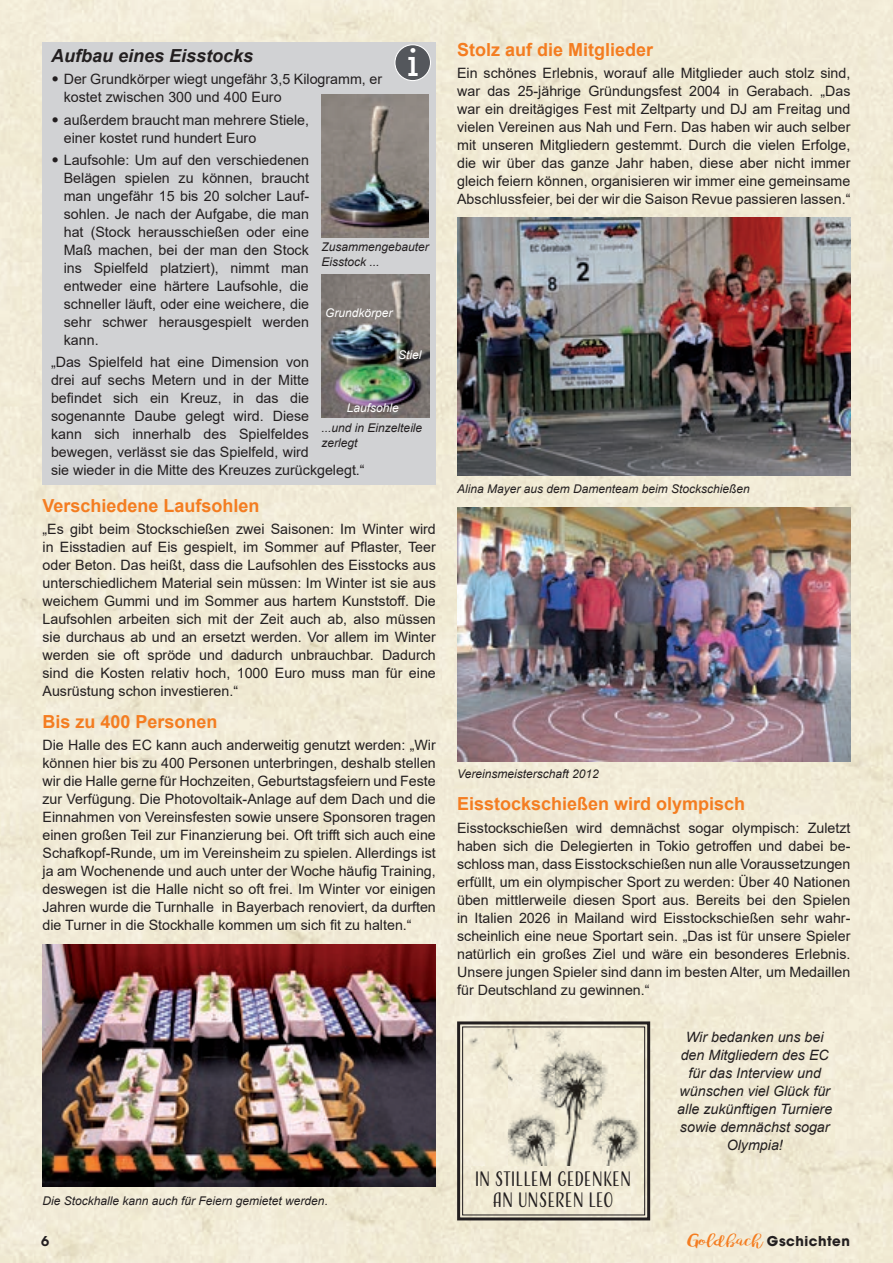
<style>
.page{position:relative;width:893px;height:1263px;background:#fff}
.page>*{position:absolute;margin:0;border:0;box-sizing:border-box;transform-origin:0 0}
.t1{font:38.1px "Arvo";color:#fff}
.t2{font:19.5px/21px "Adorn S Condensed Sans";letter-spacing:-.005em;color:#231f20;text-align:center}
.t3{font:700 18px "Arial";color:#f47d21}
.t4{font:italic 700 18px "Arial";color:#231f20}
.t5{font:14.25px/18px "Arial";color:#231f20;text-align:justify}
.t6{font:italic 14.25px/18px "Arial";color:#231f20;text-align:center}
.t7{font:700 13.5px "ITC Avant Garde Std";letter-spacing:.04em;color:#231f20}
.t8{font:600 13.5px "ITC Avant Garde Std";color:#231f20}
.t9{font:italic 12px/15px "Arial";color:#231f20}
.t10{font:italic 12px "Arial";color:#fff}
.s1{font-family:"Calibri";font-size:16.5px}
.s2{font-family:"bromello";font-weight:400;font-size:15px;color:#f47d21}
</style>
<div class="page">
<div style="left:0;top:0;width:788px;height:788px;background:#f1ebd6"></div>
<div style="left:788px;top:0;width:105px;height:1263px;background:#f1ebd5"></div>
<div style="left:0;top:788px;width:472px;height:475px;background:#f1ebd7"></div>
<div style="left:43px;top:43px;width:393px;height:442px;background:#d1d2d4"></div>
<div style="left:395px;top:45px;width:35px;height:36px;background:#54575c;border-radius:50%"></div>
<div style="left:394px;top:44px;width:37px;height:37px;border:1px solid #fff;border-radius:50%"></div>
<img style="left:43px;top:944px;width:393px;height:242px">
<img style="left:457px;top:218px;width:394px;height:258px">
<img style="left:457px;top:507px;width:393px;height:255px">
<img style="left:322px;top:94px;width:107px;height:143px">
<svg style="left:456px;top:1020px;width:196px;height:202px;background:#d7d2c0"></svg>
<div style="left:462px;top:1026px;width:183px;height:189px;border:1px solid #231f20"></div>
<img style="left:322px;top:274px;width:107px;height:144px">
<h1 class="t1" style="left:407px;top:40px;width:14px">i</h1>
<p class="t4" style="left:51px;top:44px;width:204px">Aufbau eines Eisstocks</p>
<p class="t5" style="left:64px;top:70px;width:320px;text-indent:-13px"><span class="s1">•</span> Der Grundkörper wiegt ungefähr 3,5 Kilogramm, er kostet zwischen 300 und 400 Euro</p>
<p class="t5" style="left:64px;top:110px;width:247px;text-indent:-13px"><span class="s1">•</span> außerdem braucht man mehrere Stiele, einer kostet rund hundert Euro</p>
<p class="t5" style="left:64px;top:151px;width:247px;text-indent:-13px"><span class="s1">•</span> Laufsohle: Um auf den verschiedenen Belägen spielen zu können, braucht man ungefähr 15 bis 20 solcher Lauf&shy;sohlen. Je nach der Aufgabe, die man hat (Stock herausschießen oder eine Maß machen, bei der man den Stock ins Spielfeld platziert), nimmt man entweder eine härtere Laufsohle, die schneller läuft, oder eine weichere, die sehr schwer herausgespielt werden kann.</p>
<p class="t5" style="left:51px;top:353px;width:315px;text-align:left">„Das Spielfeld hat eine Dimension von<br>drei auf sechs Metern und in der Mitte<br>befindet sich ein Kreuz, in das die sogenannte Daube gelegt wird. Diese<br>kann sich innerhalb des Spielfeldes bewegen, verlässt sie das Spielfeld, wird<br>sie wieder in die Mitte des Kreuzes zurückgelegt.“</p>
<p class="t3" style="left:43px;top:493px;width:219px">Verschiedene Laufsohlen</p>
<p class="t5" style="left:43px;top:520px;width:395px">„Es gibt beim Stockschießen zwei Saisonen: Im Winter wird in Eisstadien auf Eis gespielt, im Sommer auf Pflaster, Teer oder Beton. Das heißt, dass die Laufsohlen des Eisstocks aus unterschiedlichem Material sein müssen: Im Winter ist sie aus weichem Gummi und im Sommer aus hartem Kunststoff. Die Laufsohlen arbeiten sich mit der Zeit auch ab, also müssen sie durchaus ab und an ersetzt werden. Vor allem im Winter werden sie oft spröde und dadurch unbrauchbar . Dadurch sind die Kosten relativ hoch, 1000 Euro muss man für eine Ausrüstung schon investieren.“</p>
<p class="t3" style="left:43px;top:709px;width:177px">Bis zu 400 Personen</p>
<p class="t5" style="left:43px;top:736px;width:395px">Die Halle des EC kann auch anderweitig genutzt werden: „Wir können hier bis zu 400 Personen unterbringen, deshalb stellen wir die Halle gerne für Hochzeiten, Geburtstagsfeiern und Feste zur Verfügung. Die Photovoltaik-Anlage auf dem Dach und die Einnahmen von Vereinsfesten sowie unsere Sponsoren tragen einen großen Teil zur Finanzierung bei. Oft trifft sich auch eine Schafkopf-Runde, um im Vereinsheim zu spielen. Allerdings ist ja am Wochenende und auch unter der Woche häufig Training, deswegen ist die Halle nicht so oft frei. Im Winter vor einigen Jahren wurde die Turnhalle in Bayerbach renoviert, da durften die Turner in die Stockhalle kommen um sich fit zu halten.“</p>
<p class="t9" style="left:322px;top:240px;width:109px">Zusammengebauter<br>Eisstock ...</p>
<p class="t10" style="left:325px;top:305px;width:69px">Grundkörper</p>
<p class="t10" style="left:398px;top:347px;width:25px">Stiel</p>
<p class="t10" style="left:347px;top:400px;width:54px">Laufsohle</p>
<p class="t9" style="left:322px;top:420px;width:102px">...und in Einzelteile zerlegt</p>
<p class="t9" style="left:43px;top:1193px;width:287px">Die Stockhalle kann auch für Feiern gemietet werden.</p>
<p class="t3" style="left:457px;top:37px;width:198px">Stolz auf die Mitglieder</p>
<p class="t5" style="left:457px;top:64px;width:395px">Ein schö nes Erlebnis, worauf alle Mitglieder auch stolz sind, war das 25-jä hrige Grü ndungsfest 2004 in Gerabach. „Das war ein dreitä giges Fest mit Zeltparty und DJ am Freitag und vielen Vereinen aus Nah und Fern. Das haben wir auch selber mit unseren Mitgliedern gestemmt. Durch die vielen Erfolge, die wir über das ganze Jahr haben, diese aber nicht immer gleich feiern können, organisieren wir immer eine gemeinsame Abschlussfeier, bei der wir die Saison Revue passieren lassen.“</p>
<p class="t9" style="left:457px;top:482px;width:294px">Alina Mayer aus dem Damenteam beim Stockschießen</p>
<p class="t9" style="left:457px;top:767px;width:143px">Vereinsmeisterschaft 2012</p>
<p class="t3" style="left:457px;top:791px;width:290px">Eisstockschießen wird olympisch</p>
<p class="t5" style="left:457px;top:819px;width:395px">Eisstockschießen wird demnächst sogar olympisch: Zuletzt haben sich die Delegierten in Tokio getroffen und dabei be&shy;schloss man, dass Eisstockschießen nun alle Voraussetzungen erfüllt, um ein olympischer Sport zu werden: Über 40 Nationen ü ben mittlerweile diesen Sport aus. Bereits bei den Spielen in Italien 2026 in Mailand wird Eisstockschießen sehr wahr&shy;scheinlich eine neue Sportart sein. „Das ist fü r unsere Spieler natü rlich ein großes Ziel und wäre ein besonderes Erlebnis.<br>Unsere jungen Spieler sind dann im besten Alter, um Medaillen für Deutschland zu gewinnen.“</p>
<h2 class="t2" style="left:475px;top:1168px;width:158px">IN STILLEM GEDENKEN<br>AN UNSEREN LEO</h2>
<p class="t6" style="left:677px;top:1029px;width:156px">Wir bedanken uns bei den Mitgliedern d es EC für das Interview und wünschen viel Glück für alle zukünftigen Turniere sowie demnächst sogar<br>Olympia!</p>
<p class="t8" style="left:41px;top:1233px;width:10px">6</p>
<p class="t7" style="left:687px;top:1232px;width:164px"><span class="s2">Goldbach</span> Gschichten</p>
</div>
